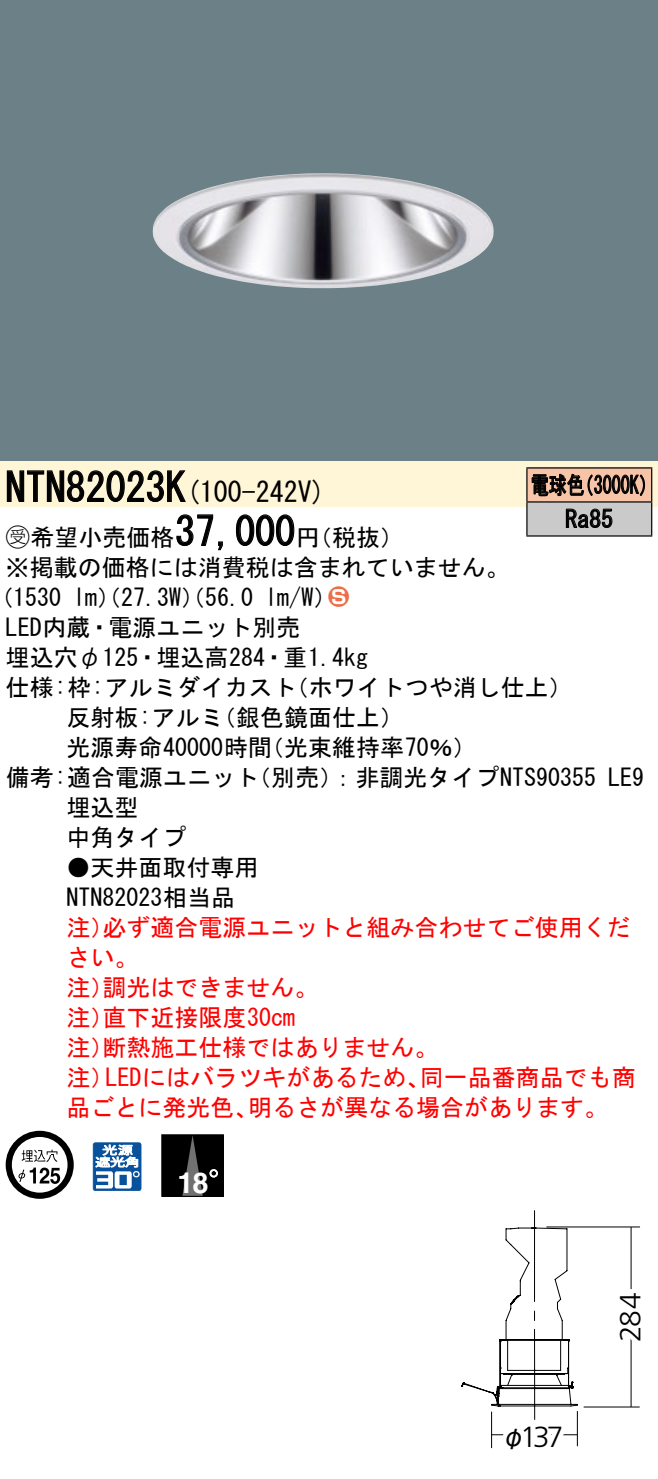
<style>
.page{position:relative;width:658px;height:1479px;background:#fff}
.page>*{position:absolute;margin:0;border:0;box-sizing:border-box;transform-origin:0 0}
.t1{font:40px "MS Gothic";color:#000}
.t2{font:300 29.2px "Frutiger LT Std";letter-spacing:-.07em;color:#000}
.t3{font:700 28.8px "Helvetica LT Std";color:#fff}
.t4{font:28px "MS Gothic";color:#000}
.t5{font:24px/30px "MS Gothic";color:#000}
.t6{font:24px/30px "MS Gothic";color:#f00}
.t7{font:24px/34px "MS Gothic";color:#000;scale:.75 1}
.t8{font:24px "Ford Classification 1";color:#ed6d48}
.t9{font:24px "Gothic MB101 Pro Regular 90 pv RKSJ H";color:#000}
.s1{font-size:40px}
.s2{font-family:"Ford Classification 1"}
.s3{color:#fff}
</style>
<div class="page">
<div style="left:0;top:0;width:658px;height:462px;background:#6c8087"></div>
<img style="left:153px;top:173px;width:341px;height:115px">
<div style="left:0;top:462px;width:658px;height:45px;background:#fff5d7"></div>
<svg style="left:6px;top:470px;width:180px;height:32px"></svg>
<svg style="left:176px;top:514px;width:47px;height:37px"></svg>
<svg style="left:236px;top:514px;width:59px;height:32px"></svg>
<svg style="left:6px;top:1131px;width:68px;height:68px"></svg>
<svg style="left:93px;top:1142px;width:48px;height:49px"></svg>
<div style="left:162px;top:1135px;width:61px;height:61px;background:#000"></div>
<svg style="left:182px;top:1137px;width:21px;height:58px"></svg>
<div style="left:161px;top:1135px;width:63px;height:62px;border:1px solid #000"></div>
<svg style="left:209px;top:1169px;width:9px;height:8px"></svg>
<div style="left:527px;top:468px;width:124px;height:34px;background:#f7c4a7"></div>
<div style="left:527px;top:502px;width:124px;height:34px;background:#cacaca"></div>
<hr style="left:526px;top:467px;width:126px;height:2px;background:#000">
<hr style="left:526px;top:468px;width:1px;height:33px;background:#000">
<hr style="left:651px;top:468px;width:1px;height:33px;background:#000">
<hr style="left:526px;top:501px;width:126px;height:2px;background:#000">
<hr style="left:526px;top:502px;width:1px;height:33px;background:#000">
<hr style="left:651px;top:502px;width:1px;height:33px;background:#000">
<hr style="left:526px;top:535px;width:126px;height:2px;background:#000">
<svg style="left:531px;top:473px;width:114px;height:24px"></svg>
<svg style="left:565px;top:508px;width:47px;height:20px"></svg>
<hr style="left:546px;top:1226px;width:93px;height:1px;background:#000">
<hr style="left:584px;top:1406px;width:55px;height:1px;background:#000">
<hr style="left:630px;top:1227px;width:1px;height:180px;background:#000">
<svg style="left:630px;top:1284px;width:2px;height:75px"></svg>
<svg style="left:461px;top:1210px;width:117px;height:239px"></svg>
<h1 class="t1" style="left:6px;top:467px;width:162px">NTN82023</h1>
<p class="t4" style="left:166px;top:478px;width:161px">(<span class="s1">K</span> 100-242 (V</p>
<p class="t7" style="left:565px;top:468px;width:65px;text-indent:-34px">電球色<br>Ra85</p>
<p class="t7" style="left:575px;top:468px;width:109px">（3000 (K</p>
<h1 class="t1" style="left:175px;top:511px;width:121px">37,000</h1>
<p class="t5" style="left:6px;top:522px;width:505px"><span class="s2">B</span>希望小売価格<br>※掲載の価格には消費税は含まれていません。</p>
<p class="t8" style="left:328px;top:585px;width:22px">2<span class="s3">3</span></p>
<p class="t5" style="left:296px;top:522px;width:109px">（円税抜(</p>
<p class="t5" style="left:265px;top:582px;width:73px">l m (W/</p>
<p class="t5" style="left:-11px;top:582px;width:74px">（1530</p>
<p class="t5" style="left:6px;top:612px;width:296px">LED内蔵・電源ユニット別売</p>
<p class="t5" style="left:6px;top:642px;width:364px">埋込穴φ125・埋込高284・重1.4kg</p>
<p class="t5" style="left:285px;top:672px;width:290px">（ホワイトつや消し仕上(</p>
<p class="t5" style="left:73px;top:582px;width:182px">lm）（27.3 ）（W 56.0</p>
<p class="t5" style="left:212px;top:672px;width:194px;text-indent:-206px">仕様枠: :アルミダイカスト<br>（銀色鏡面仕上(</p>
<p class="t5" style="left:66px;top:702px;width:159px">反射板:アルミ</p>
<p class="t5" style="left:66px;top:732px;width:207px">光源寿命40000時間</p>
<p class="t5" style="left:260px;top:732px;width:218px">（光束維持率70％(</p>
<p class="t5" style="left:247px;top:762px;width:350px">（別売：）非調光タイプNTS90355</p>
<p class="t5" style="left:66px;top:762px;width:194px;text-indent:-61px">備考:適合電源ユニット埋込型<br>中角タイプ</p>
<p class="t5" style="left:66px;top:852px;width:193px">●天井面取付専用<br>NTN82023相当品</p>
<p class="t6" style="left:102px;top:912px;width:529px">必ず適合電源ユニットと組み合わせてご使用くだ</p>
<p class="t5" style="left:608px;top:762px;width:37px">LE9</p>
<p class="t6" style="left:66px;top:912px;width:49px">注）</p>
<p class="t6" style="left:66px;top:942px;width:73px">さい。</p>
<p class="t6" style="left:102px;top:972px;width:217px">調光はできません。</p>
<p class="t6" style="left:102px;top:972px;width:194px;text-indent:-36px">注）<br>直下近接限度30cm</p>
<p class="t6" style="left:102px;top:1002px;width:337px;text-indent:-36px">注）<br>断熱施工仕様ではありません。</p>
<p class="t6" style="left:66px;top:1032px;width:49px">注）</p>
<p class="t6" style="left:66px;top:1062px;width:49px">注）</p>
<p class="t6" style="left:105px;top:1062px;width:326px">LEDにはバラツキがあるため、</p>
<p class="t6" style="left:420px;top:1062px;width:217px">同一品番商品でも商</p>
<p class="t6" style="left:66px;top:1092px;width:193px">品ごとに発光色、</p>
<p class="t6" style="left:248px;top:1092px;width:362px">明るさが異なる場合があります。</p>
<p class="t3" style="left:177px;top:1165px;width:33px">18</p>
<p class="t2" style="left:520px;top:1420px;width:45px">137</p>
<p class="t9" style="left:502px;top:1416px;width:25px">φ</p>
<p class="t2" style="left:614px;top:1342px;width:51px;rotate:-90deg">284</p>
</div>
